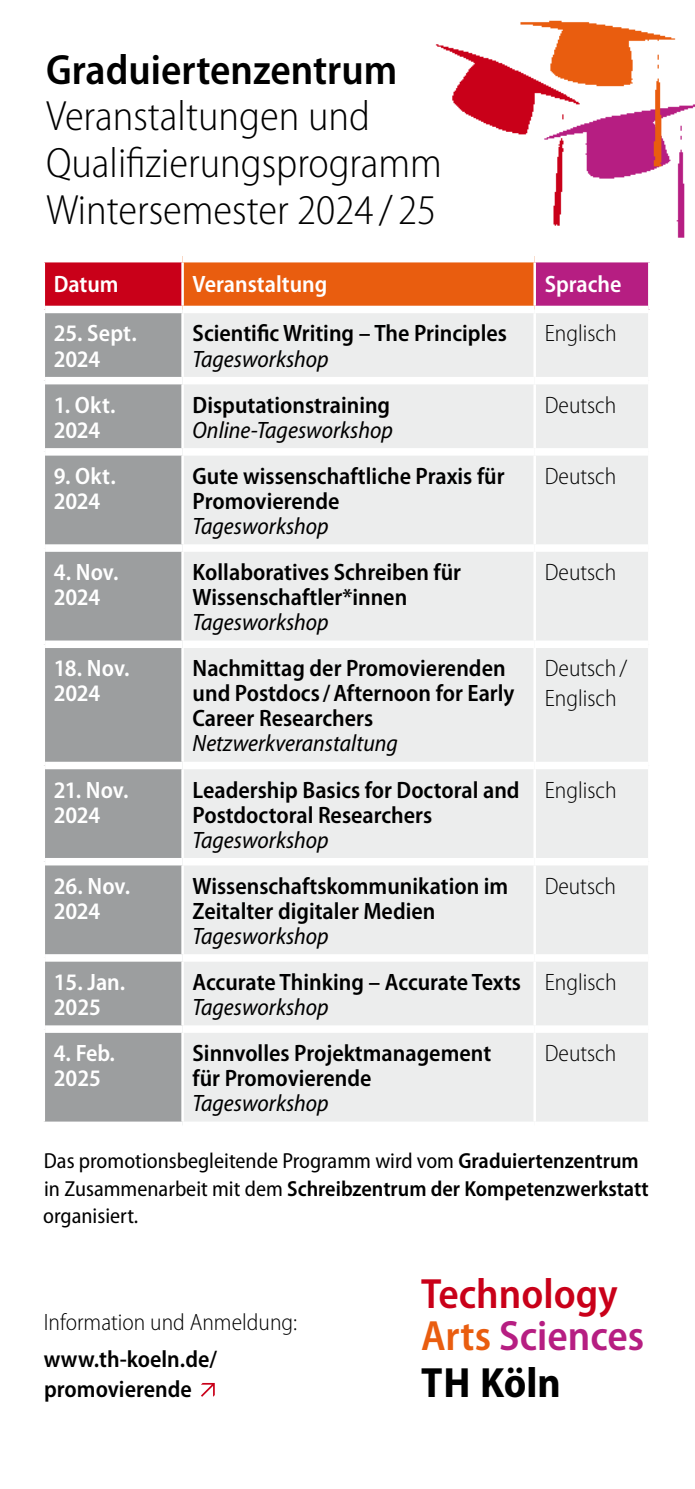
<style>
.page{position:relative;width:695px;height:1489px;background:#fff}
.page>*{position:absolute;margin:0;border:0;box-sizing:border-box;transform-origin:0 0}
.t1{font:300 semi-condensed 42.5px/46.8px "Myriad Pro";color:#000}
.t2{font:600 semi-condensed 42.5px/42.5px "Myriad Pro";color:#c90019}
.t3{font:600 semi-condensed 42.5px "Myriad Pro";color:#000}
.t4{font:700 semi-condensed 42.5px "Myriad Pro";color:#000}
.t5{font:600 semi-condensed 23.75px/25px "Myriad Pro";color:#000}
.t6{font:italic semi-condensed 23.75px "Myriad Pro";color:#000}
.t7{font:600 semi-condensed 23.75px/25px "Myriad Pro";color:#fff}
.t8{font:300 semi-condensed 23.75px/30px "Myriad Pro";color:#000}
.t9{font:semi-condensed 21.75px/27.5px "Myriad Pro";color:#000}
.s1{font-weight:600}
.s2{color:#e95d0f}
.s3{color:#b61e82}
</style>
<div class="page">
<div style="left:44px;top:256px;width:138px;height:53px;background:#c90019"></div>
<div style="left:182px;top:256px;width:352px;height:53px;background:#e95d0f"></div>
<div style="left:534px;top:256px;width:115px;height:53px;background:#b61e82"></div>
<div style="left:45px;top:313px;width:136px;height:808px;background:#9c9e9f"></div>
<div style="left:184px;top:313px;width:464px;height:808px;background:#eceded"></div>
<hr style="left:43px;top:262px;width:2px;height:47px;background:#fff">
<hr style="left:181px;top:262px;width:3px;height:44px;background:#fff">
<hr style="left:533px;top:262px;width:3px;height:44px;background:#fff">
<hr style="left:648px;top:262px;width:2px;height:47px;background:#fff">
<hr style="left:533px;top:313px;width:3px;height:64px;background:#fff">
<hr style="left:533px;top:384px;width:3px;height:64px;background:#fff">
<hr style="left:533px;top:455px;width:3px;height:89px;background:#fff">
<hr style="left:533px;top:552px;width:3px;height:88px;background:#fff">
<hr style="left:533px;top:648px;width:3px;height:113px;background:#fff">
<hr style="left:533px;top:769px;width:3px;height:89px;background:#fff">
<hr style="left:533px;top:865px;width:3px;height:89px;background:#fff">
<hr style="left:533px;top:961px;width:3px;height:64px;background:#fff">
<hr style="left:533px;top:1032px;width:3px;height:89px;background:#fff">
<div style="left:43px;top:250px;width:139px;height:12px;background:#fff"></div>
<div style="left:182px;top:250px;width:352px;height:12px;background:#fff"></div>
<div style="left:534px;top:250px;width:116px;height:12px;background:#fff"></div>
<div style="left:45px;top:306px;width:137px;height:7px;background:#fff"></div>
<div style="left:182px;top:306px;width:352px;height:7px;background:#fff"></div>
<div style="left:534px;top:306px;width:114px;height:7px;background:#fff"></div>
<div style="left:45px;top:377px;width:137px;height:7px;background:#fff"></div>
<div style="left:182px;top:377px;width:352px;height:7px;background:#fff"></div>
<div style="left:534px;top:377px;width:114px;height:7px;background:#fff"></div>
<div style="left:45px;top:448px;width:137px;height:7px;background:#fff"></div>
<div style="left:182px;top:448px;width:352px;height:7px;background:#fff"></div>
<div style="left:534px;top:448px;width:114px;height:7px;background:#fff"></div>
<div style="left:45px;top:544px;width:137px;height:8px;background:#fff"></div>
<div style="left:182px;top:544px;width:352px;height:8px;background:#fff"></div>
<div style="left:534px;top:544px;width:114px;height:8px;background:#fff"></div>
<div style="left:45px;top:640px;width:137px;height:8px;background:#fff"></div>
<div style="left:182px;top:640px;width:352px;height:8px;background:#fff"></div>
<div style="left:534px;top:640px;width:114px;height:8px;background:#fff"></div>
<div style="left:45px;top:761px;width:137px;height:8px;background:#fff"></div>
<div style="left:182px;top:761px;width:352px;height:8px;background:#fff"></div>
<div style="left:534px;top:761px;width:114px;height:8px;background:#fff"></div>
<div style="left:45px;top:858px;width:137px;height:7px;background:#fff"></div>
<div style="left:182px;top:858px;width:352px;height:7px;background:#fff"></div>
<div style="left:534px;top:858px;width:114px;height:7px;background:#fff"></div>
<div style="left:45px;top:954px;width:137px;height:7px;background:#fff"></div>
<div style="left:182px;top:954px;width:352px;height:7px;background:#fff"></div>
<div style="left:534px;top:954px;width:114px;height:7px;background:#fff"></div>
<div style="left:45px;top:1025px;width:137px;height:7px;background:#fff"></div>
<div style="left:182px;top:1025px;width:352px;height:7px;background:#fff"></div>
<div style="left:534px;top:1025px;width:114px;height:7px;background:#fff"></div>
<img style="left:538px;top:189px;width:147px;height:89px">
<img style="left:520px;top:20px;width:174px;height:169px">
<img style="left:435px;top:33px;width:165px;height:199px">
<svg style="left:201px;top:1382px;width:14px;height:14px"></svg>
<h1 class="t3" style="left:46px;top:46px;width:352px">Graduiertenzentrum</h1>
<h1 class="t1" style="left:46px;top:94px;width:397px">Veranstaltungen und<br>Qualifizierungsprogramm<br>Wintersemester 2024 / 25</h1>
<p class="t7" style="left:54px;top:272px;width:66px">Datum</p>
<p class="t7" style="left:192px;top:272px;width:136px">Veranstaltung</p>
<p class="t7" style="left:544px;top:272px;width:78px">Sprache</p>
<p class="t7" style="left:54px;top:321px;width:85px">25. Sept.<br>2024</p>
<p class="t5" style="left:192px;top:321px;width:316px">Scientific Writing – The Principles</p>
<p class="t8" style="left:544px;top:319px;width:73px">Englisch</p>
<p class="t6" style="left:192px;top:346px;width:138px">Tagesworkshop</p>
<p class="t7" style="left:54px;top:392px;width:63px">1. Okt.<br>2024</p>
<p class="t5" style="left:192px;top:392px;width:199px">Disputationstraining</p>
<p class="t6" style="left:192px;top:417px;width:202px">Online-Tagesworkshop</p>
<p class="t7" style="left:54px;top:464px;width:64px">9. Okt.<br>2024</p>
<p class="t5" style="left:192px;top:464px;width:313px">Gute wissenschaftliche Praxis für<br>Promovierende</p>
<p class="t6" style="left:192px;top:513px;width:138px">Tagesworkshop</p>
<p class="t7" style="left:54px;top:560px;width:66px">4. Nov.<br>2024</p>
<p class="t5" style="left:192px;top:560px;width:270px">Kollaboratives Schreiben für<br>Wissenschaftler*innen</p>
<p class="t6" style="left:192px;top:609px;width:138px">Tagesworkshop</p>
<p class="t7" style="left:54px;top:656px;width:77px">18. Nov.<br>2024</p>
<p class="t5" style="left:192px;top:656px;width:323px">Nachmittag der Promovierenden und Postdocs/Afternoon for Early<br>Career Researchers</p>
<p class="t6" style="left:192px;top:730px;width:207px">Netzwerkveranstaltung</p>
<p class="t7" style="left:54px;top:777px;width:76px">21. Nov.<br>2024</p>
<p class="t5" style="left:192px;top:777px;width:328px">Leadership Basics for Doctoral and<br>Postdoctoral Researchers</p>
<p class="t6" style="left:192px;top:827px;width:138px">Tagesworkshop</p>
<p class="t7" style="left:54px;top:873px;width:78px">26. Nov.<br>2024</p>
<p class="t5" style="left:192px;top:873px;width:317px">Wissenschaftskommunikation im<br>Zeitalter digitaler Medien</p>
<p class="t6" style="left:192px;top:923px;width:138px">Tagesworkshop</p>
<p class="t7" style="left:54px;top:969px;width:73px">15. Jan.<br>2025</p>
<p class="t5" style="left:192px;top:969px;width:330px">Accurate Thinking – Accurate Texts</p>
<p class="t6" style="left:192px;top:994px;width:138px">Tagesworkshop</p>
<p class="t7" style="left:54px;top:1041px;width:63px">4. Feb.<br>2025</p>
<p class="t5" style="left:192px;top:1041px;width:300px">Sinnvolles Projektmanagement für Promovierende</p>
<p class="t6" style="left:192px;top:1090px;width:138px">Tagesworkshop</p>
<p class="t8" style="left:544px;top:390px;width:73px">Deutsch</p>
<p class="t8" style="left:544px;top:461px;width:73px">Deutsch</p>
<p class="t8" style="left:544px;top:557px;width:73px">Deutsch</p>
<p class="t8" style="left:544px;top:654px;width:84px">Deutsch /<br>Englisch</p>
<p class="t8" style="left:544px;top:775px;width:73px">Englisch</p>
<p class="t8" style="left:544px;top:870px;width:73px">Deutsch</p>
<p class="t8" style="left:544px;top:967px;width:73px">Englisch</p>
<p class="t8" style="left:544px;top:1038px;width:73px">Deutsch</p>
<p class="t9" style="left:43px;top:1147px;width:606px">Das promotionsbegleitende Programm wird vom <span class="s1">Graduiertenzentrum </span>in Zusammenarbeit mit dem <span class="s1">Schreibzentrum der Kompetenzwerkstatt </span>organisiert.</p>
<p class="t8" style="left:44px;top:1307px;width:255px">Information und Anmeldung:</p>
<p class="t5" style="left:44px;top:1344px;width:175px;line-height:30px">www.th-koeln.de/ promovierende</p>
<h1 class="t2" style="left:421px;top:1272px;width:224px">Technology<br><span class="s2">Arts</span> <span class="s3">Sciences</span></h1>
<h1 class="t4" style="left:421px;top:1358px;width:141px">TH Köln</h1>
</div>
